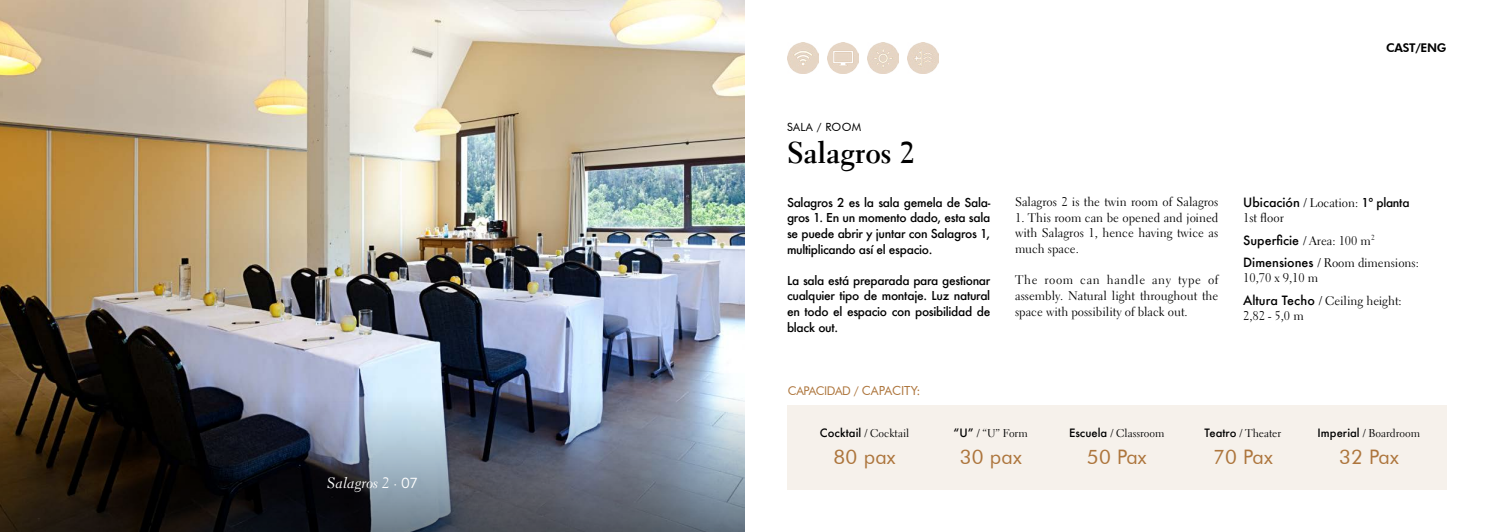
<style>
.page{position:relative;width:1489px;height:532px;background:#fff}
.page>*{position:absolute;margin:0;border:0;box-sizing:border-box;transform-origin:0 0}
.t1{font:700 30px "Electra LT Std";color:#000}
.t2{font:20px "Futura BT";letter-spacing:.01em;color:#ad753c}
.t3{font:15px "Electra LT Std Cursive";color:#fff}
.t4{font:12.5px/15.6px "Electra LT Std";color:#000}
.t5{font:500 12.5px "Futura";color:#000}
.t6{font:500 12px/15.6px "Futura";letter-spacing:-.025em;color:#000;text-align:justify}
.t7{font:12px "Futura BT";letter-spacing:-.025em;color:#ad753c}
.t8{font:800 12px "Futura BT";letter-spacing:-.025em;color:#000}
.t9{font:11.25px "Electra LT Std";color:#000}
.t10{font:11.25px "Futura BT";letter-spacing:.025em;color:#000}
.s1{font-family:"Electra LT Std"}
.s2{font-family:"Brandon Grotesque"}
.s3{font-size:12.5px}
.s4{font-family:"Futura";font-weight:500}
.s5{font-family:"Futura";font-weight:500;font-size:12px}
.s6{font-family:"Electra LT Std";font-weight:400}
</style>
<div class="page">
<img style="left:0;top:0;width:744px;height:380px">
<svg style="left:0;top:380px;width:744px;height:151px;background:#4e525a"></svg>
<div style="left:787px;top:405px;width:659px;height:84px;background:#f6f1eb"></div>
<img style="left:787px;top:42px;width:31px;height:32px">
<img style="left:827px;top:42px;width:31px;height:32px">
<img style="left:867px;top:42px;width:31px;height:32px">
<img style="left:907px;top:42px;width:31px;height:32px">
<p class="t3" style="left:327px;top:473px;width:92px">Salagros 2 <span class="s1">·</span> <span class="s2">07</span></p>
<p class="t8" style="left:1385px;top:40px;width:62px">CAST/ENG</p>
<p class="t10" style="left:787px;top:120px;width:76px">SALA / ROOM</p>
<h1 class="t1" style="left:787px;top:134px;width:129px">Salagros 2</h1>
<p class="t6" style="left:787px;top:194px;width:205px">Salagros 2 es la sala gemela de Sala&shy;gros 1. En un momento dado, esta sala se puede abrir y juntar con Salagros 1, multiplicando así el espacio.</p>
<p class="t6" style="left:787px;top:272px;width:205px">La sala está preparada para gestionar cualquier tipo de montaje. Luz natural en todo el espacio con posibilidad de black out.</p>
<p class="t7" style="left:788px;top:383px;width:134px">CAPACIDAD / <span class="s3">CAPACITY:</span></p>
<p class="t4" style="left:1015px;top:194px;width:205px">Salagros 2 is the twin room of Salagros</p>
<p class="t4" style="left:1015px;top:209px;width:205px;text-align:justify">1. This room can be opened and joined with Salagros 1, hence having twice as much space.</p>
<p class="t4" style="left:1015px;top:272px;width:205px;text-align:justify">The room can handle any type of assembly. Natural light throughout the space with possibility of black out.</p>
<p class="t4" style="left:1243px;top:195px;width:168px;line-height:15px"><span class="s4">Ubicación</span> / Location: <span class="s5">1º planta<br></span>1st floor</p>
<p class="t5" style="left:1243px;top:231px;width:133px">Superficie <span class="s6">/ Area: 100 m</span><sup>2</sup></p>
<p class="t4" style="left:1243px;top:255px;width:177px;line-height:15px"><span class="s4">Dimensiones</span> / Room dimensions:<br>10,70 x 9,10 m</p>
<p class="t4" style="left:1243px;top:293px;width:160px;line-height:15px"><span class="s4">Altura Techo</span> / Ceiling height:<br>2,82 - 5,0 m</p>
<p class="t9" style="left:819px;top:426px;width:91px"><span class="s4">Cocktail</span> / Cocktail</p>
<h2 class="t2" style="left:833px;top:444px;width:63px">80 pax</h2>
<p class="t9" style="left:953px;top:426px;width:76px"><span class="s4">“U”</span> / “U” Form</p>
<h2 class="t2" style="left:959px;top:444px;width:63px">30 pax</h2>
<p class="t9" style="left:1068px;top:426px;width:97px"><span class="s4">Escuela</span> / Classroom</p>
<h2 class="t2" style="left:1086px;top:444px;width:61px">50 Pax</h2>
<p class="t9" style="left:1204px;top:426px;width:78px"><span class="s4">Teatro</span> / Theater</p>
<h2 class="t2" style="left:1212px;top:444px;width:61px">70 Pax</h2>
<p class="t9" style="left:1317px;top:426px;width:104px"><span class="s4">Imperial</span> / Boardroom</p>
<h2 class="t2" style="left:1338px;top:444px;width:61px">32 Pax</h2>
</div>
